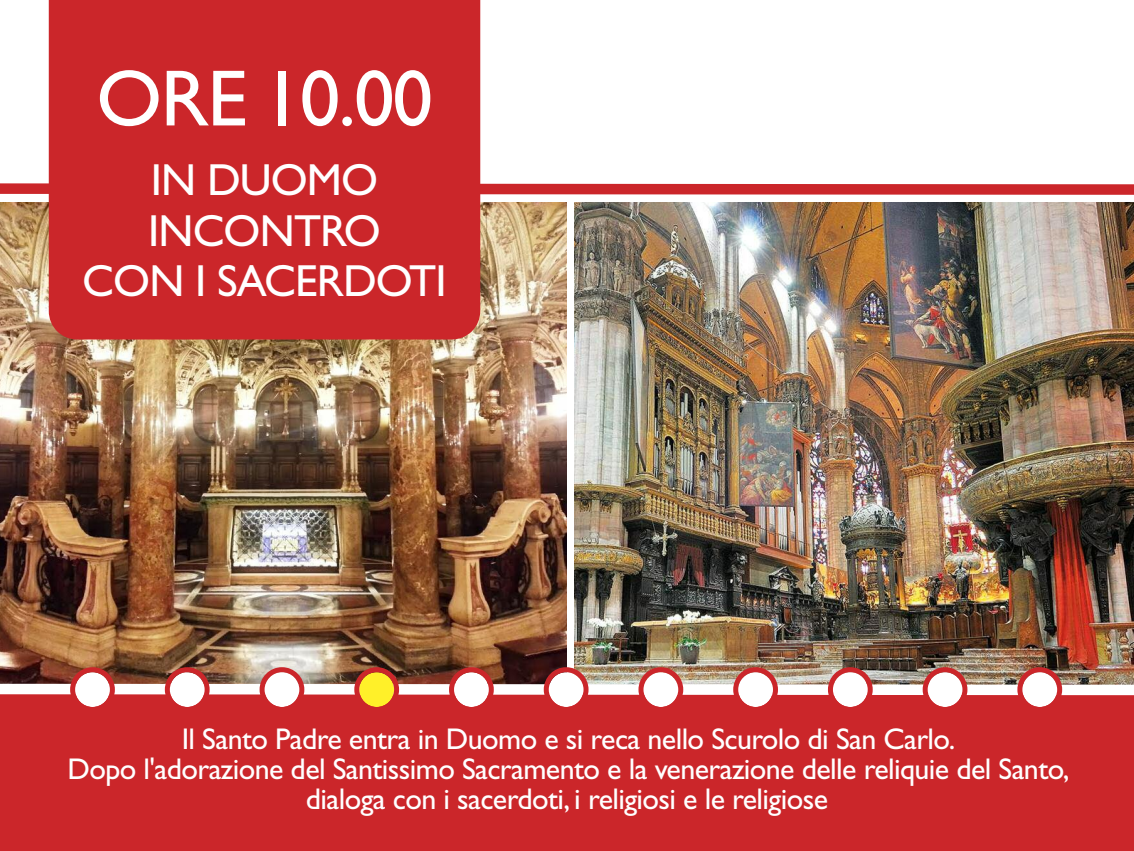
<style>
.page{position:relative;width:1134px;height:851px;background:#fff}
.page>*{position:absolute;margin:0;border:0;box-sizing:border-box;transform-origin:0 0}
.t1{font:80px "Gill Sans";letter-spacing:-.02em;color:#fff}
.t2{font:45px/50px "Gill Sans";letter-spacing:-.02em;color:#fff;text-align:center}
.t3{font:30px/30px "Gill Sans";letter-spacing:-.02em;color:#fff;text-align:center}
</style>
<div class="page">
<img style="left:0;top:203px;width:567px;height:464px">
<img style="left:574px;top:203px;width:560px;height:464px">
<svg style="left:0;top:178px;width:1134px;height:22px"></svg>
<div style="left:0;top:690px;width:1134px;height:160px;background:#cb262a"></div>
<div style="left:49px;top:0;width:431px;height:339px;background:#cb262a"></div>
<img style="left:0;top:667px;width:1134px;height:40px">
<h1 class="t1" style="left:96px;top:68px;width:338px">ORE 10.00</h1>
<h2 class="t2" style="left:82px;top:159px;width:366px">IN DUOMO<br>INCONTRO<br>CON I SACERDOTI</h2>
<p class="t3" style="left:68px;top:726px;width:1003px">Il Santo Padre entra in Duomo e si reca nello Scurolo di San Carlo.<br>Dopo l'adorazione del Santissimo Sacramento e la venerazione delle reliquie del Santo, dialoga con i sacerdoti, i religiosi e le religiose</p>
</div>
